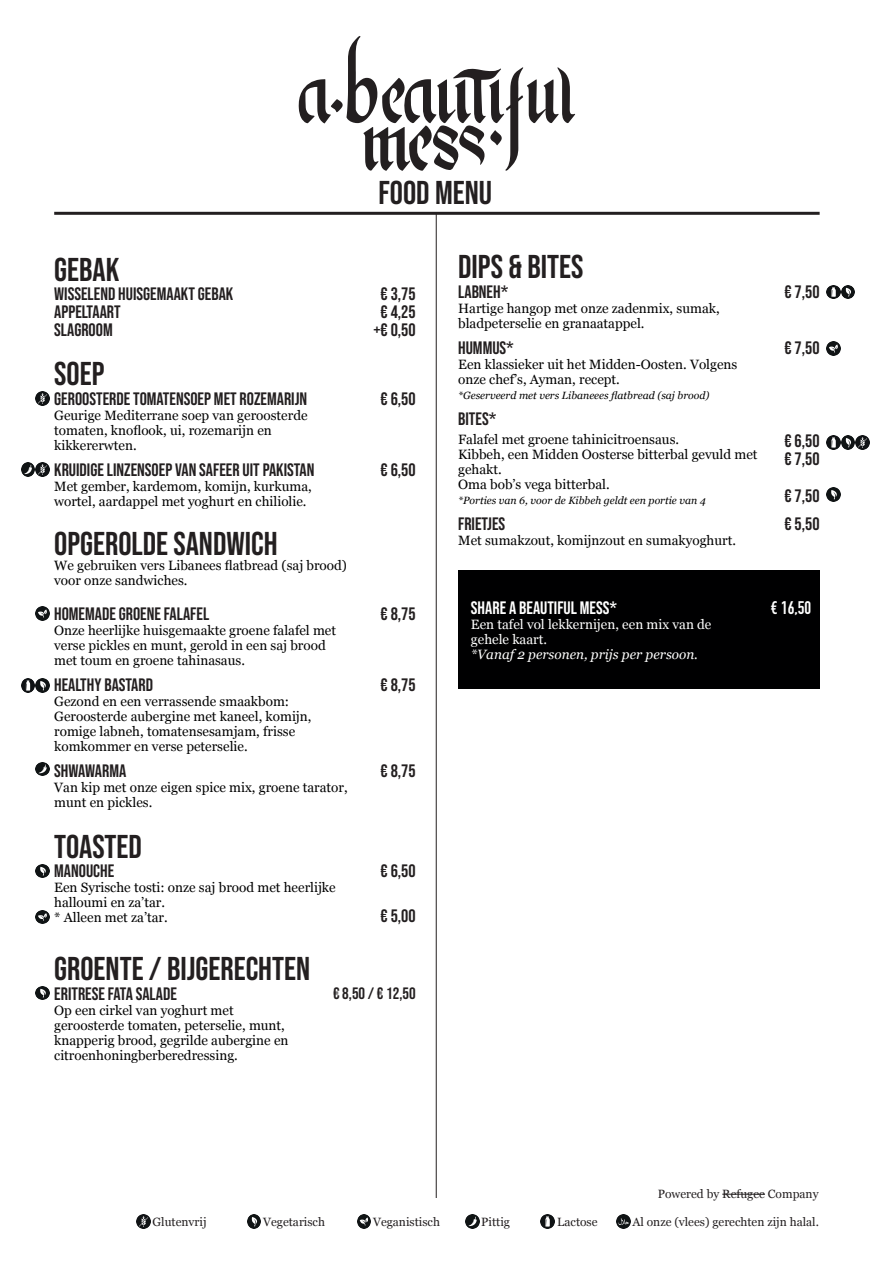
<style>
.page{position:relative;width:893px;height:1263px;background:#fff}
.page>*{position:absolute;margin:0;border:0;box-sizing:border-box;transform-origin:0 0}
.t1{font:33px "Bebas Neue";color:#231f20}
.t2{font:18px/18px "Bebas Neue";color:#231f20}
.t3{font:18px "Bebas Neue";color:#fff}
.t4{font:700 18px "DIN Condensed";color:#fff}
.t5{font:16.5px "Bebas Neue";color:#231f20}
.t6{font:13.5px/15px "Georgia";color:#000}
.t7{font:13.5px/15px "Georgia";color:#fff}
.t8{font:italic 13.5px "Georgia";color:#fff}
.t9{font:12px "Georgia";color:#231f20}
.t10{font:italic 10.5px "Georgia";color:#000}
</style>
<div class="page">
<img style="left:826px;top:285px;width:29px;height:14px">
<svg style="left:299px;top:36px;width:276px;height:135px"></svg>
<hr style="left:54px;top:212px;width:766px;height:3px;background:#231f20">
<hr style="left:722px;top:1194px;width:43px;height:1px;background:#231f20">
<hr style="left:436px;top:212px;width:1px;height:986px;background:#231f20">
<div style="left:458px;top:571px;width:362px;height:118px;background:#000001"></div>
<img style="left:826px;top:436px;width:29px;height:13px">
<img style="left:826px;top:488px;width:14px;height:13px">
<svg style="left:856px;top:436px;width:13px;height:13px"></svg>
<img style="left:826px;top:342px;width:14px;height:13px">
<svg style="left:541px;top:1215px;width:13px;height:13px"></svg>
<img style="left:247px;top:1215px;width:14px;height:13px">
<svg style="left:137px;top:1215px;width:13px;height:13px"></svg>
<svg style="left:466px;top:1215px;width:13px;height:13px"></svg>
<img style="left:357px;top:1215px;width:14px;height:13px">
<img style="left:616px;top:1214px;width:14px;height:14px">
<img style="left:36px;top:864px;width:13px;height:14px">
<img style="left:36px;top:986px;width:13px;height:14px">
<img style="left:21px;top:679px;width:14px;height:13px">
<svg style="left:36px;top:679px;width:13px;height:13px"></svg>
<svg style="left:36px;top:607px;width:13px;height:13px"></svg>
<img style="left:36px;top:910px;width:13px;height:14px">
<img style="left:21px;top:463px;width:14px;height:13px">
<img style="left:36px;top:762px;width:14px;height:14px">
<svg style="left:36px;top:463px;width:13px;height:13px"></svg>
<svg style="left:36px;top:392px;width:13px;height:13px"></svg>
<h1 class="t1" style="left:379px;top:174px;width:115px">FOOD MENU</h1>
<h1 class="t1" style="left:54px;top:250px;width:67px">GEBAK</h1>
<h2 class="t2" style="left:54px;top:285px;width:181px">WISSELEND HUISGEMAAKT GEBAK<br>APPELTAART<br>SLAGROOM</h2>
<h2 class="t2" style="left:373px;top:285px;width:44px;text-align:center">€ 3,75 € 4,25 +€ 0,50</h2>
<h1 class="t1" style="left:54px;top:355px;width:52px">SOEP</h1>
<h2 class="t2" style="left:54px;top:389px;width:254px">GEROOSTERDE TOMATENSOEP MET ROZEMARIJN</h2>
<p class="t6" style="left:54px;top:407px;width:255px">Geurige Mediterrane soep van geroosterde tomaten, knoflook, ui, rozemarijn en kikkererwten.</p>
<h2 class="t2" style="left:381px;top:389px;width:37px">€ 6,50</h2>
<h2 class="t2" style="left:54px;top:461px;width:262px">KRUIDIGE LINZENSOEP VAN SAFEER UIT PAKISTAN</h2>
<p class="t6" style="left:54px;top:478px;width:259px">Met gember, kardemom, komijn, kurkuma, wortel, aardappel met yoghurt en chiliolie.</p>
<h2 class="t2" style="left:381px;top:461px;width:37px">€ 6,50</h2>
<h1 class="t1" style="left:458px;top:248px;width:127px">DIPS &amp; BITES</h1>
<h2 class="t2" style="left:458px;top:283px;width:52px">LABNEH*</h2>
<p class="t6" style="left:458px;top:300px;width:263px">Hartige hangop met onze zadenmix, sumak, bladpeterselie en granaatappel.</p>
<h2 class="t2" style="left:458px;top:339px;width:57px">HUMMUS*</h2>
<p class="t6" style="left:458px;top:356px;width:281px">Een klassieker uit het Midden-Oosten. Volgens onze chef’s, Ayman, recept.</p>
<p class="t10" style="left:458px;top:388px;width:253px">*Geserveerd met vers Libaneees flatbread (saj brood)</p>
<h2 class="t2" style="left:458px;top:410px;width:40px">BITES*</h2>
<p class="t6" style="left:458px;top:431px;width:301px">Falafel met groene tahinicitroensaus.<br>Kibbeh, een Midden Oosterse bitterbal gevuld met gehakt.<br>Oma bob’s vega bitterbal.</p>
<p class="t10" style="left:458px;top:493px;width:249px">*Porties van 6, voor de Kibbeh geldt een portie van 4</p>
<h2 class="t2" style="left:785px;top:283px;width:37px">€ 7,50</h2>
<h2 class="t2" style="left:785px;top:339px;width:37px">€ 7,50</h2>
<h2 class="t2" style="left:785px;top:432px;width:37px">€ 6,50 € 7,50</h2>
<h2 class="t2" style="left:785px;top:486px;width:37px">€ 7,50</h2>
<h1 class="t1" style="left:54px;top:525px;width:225px">OPGEROLDE SANDWICH</h1>
<p class="t6" style="left:54px;top:558px;width:294px">We gebruiken vers Libanees flatbread (saj brood) voor onze sandwiches.</p>
<h2 class="t2" style="left:54px;top:604px;width:156px">HOMEMADE GROENE FALAFEL</h2>
<p class="t6" style="left:54px;top:622px;width:283px">Onze heerlijke huisgemaakte groene falafel met verse pickles en munt, gerold in een saj brood met toum en groene tahinasaus.</p>
<h2 class="t2" style="left:54px;top:676px;width:100px">HEALTHY BASTARD</h2>
<p class="t6" style="left:54px;top:693px;width:259px">Gezond en een verrassende smaakbom:<br>Geroosterde aubergine met kaneel, komijn, romige labneh, tomatensesamjam, frisse komkommer en verse peterselie.</p>
<h2 class="t2" style="left:54px;top:762px;width:74px">SHWAWARMA</h2>
<p class="t6" style="left:54px;top:780px;width:295px">Van kip met onze eigen spice mix, groene tarator, munt en pickles.</p>
<h1 class="t1" style="left:54px;top:828px;width:89px">TOASTED</h1>
<h2 class="t2" style="left:54px;top:862px;width:62px">MANOUCHE</h2>
<p class="t6" style="left:54px;top:880px;width:283px">Een Syrische tosti: onze saj brood met heerlijke halloumi en za’tar.<br>* Alleen met za’tar.</p>
<h2 class="t2" style="left:381px;top:604px;width:37px">€ 8,75</h2>
<h2 class="t2" style="left:381px;top:676px;width:37px">€ 8,75</h2>
<h2 class="t2" style="left:381px;top:762px;width:37px">€ 8,75</h2>
<h2 class="t2" style="left:381px;top:862px;width:37px">€ 6,50</h2>
<h2 class="t2" style="left:381px;top:907px;width:37px">€ 5,00</h2>
<h1 class="t1" style="left:54px;top:950px;width:258px">GROENTE / BIJGERECHTEN</h1>
<h2 class="t2" style="left:54px;top:984px;width:124px">ERITRESE FATA SALADE</h2>
<p class="t6" style="left:54px;top:1002px;width:236px">Op een cirkel van yoghurt met geroosterde tomaten, peterselie, munt, knapperig brood, gegrilde aubergine en citroenhoningberberedressing.</p>
<p class="t5" style="left:333px;top:983px;width:84px">€ 8,50 / € 12,50</p>
<h2 class="t2" style="left:458px;top:515px;width:49px">FRIETJES</h2>
<p class="t6" style="left:458px;top:533px;width:279px">Met sumakzout, komijnzout en sumakyoghurt.</p>
<h2 class="t2" style="left:785px;top:515px;width:37px">€ 5,50</h2>
<h2 class="t3" style="left:471px;top:598px;width:148px">SHARE A BEAUTIFUL MESS*</h2>
<h2 class="t4" style="left:771px;top:596px;width:42px">€ 16,50</h2>
<p class="t7" style="left:471px;top:616px;width:242px">Een tafel vol lekkernijen, een mix van de gehele kaart.</p>
<p class="t8" style="left:471px;top:644px;width:228px">*Vanaf 2 personen, prijs per persoon.</p>
<p class="t9" style="left:658px;top:1185px;width:162px">Powered by Refugee Company</p>
<p class="t9" style="left:153px;top:1213px;width:55px">Glutenvrij</p>
<p class="t9" style="left:263px;top:1213px;width:63px">Vegetarisch</p>
<p class="t9" style="left:373px;top:1213px;width:69px">Veganistisch</p>
<p class="t9" style="left:481px;top:1213px;width:30px">Pittig</p>
<p class="t9" style="left:557px;top:1213px;width:42px">Lactose</p>
<p class="t9" style="left:632px;top:1213px;width:188px">Al onze (vlees) gerechten zijn halal.</p>
</div>
